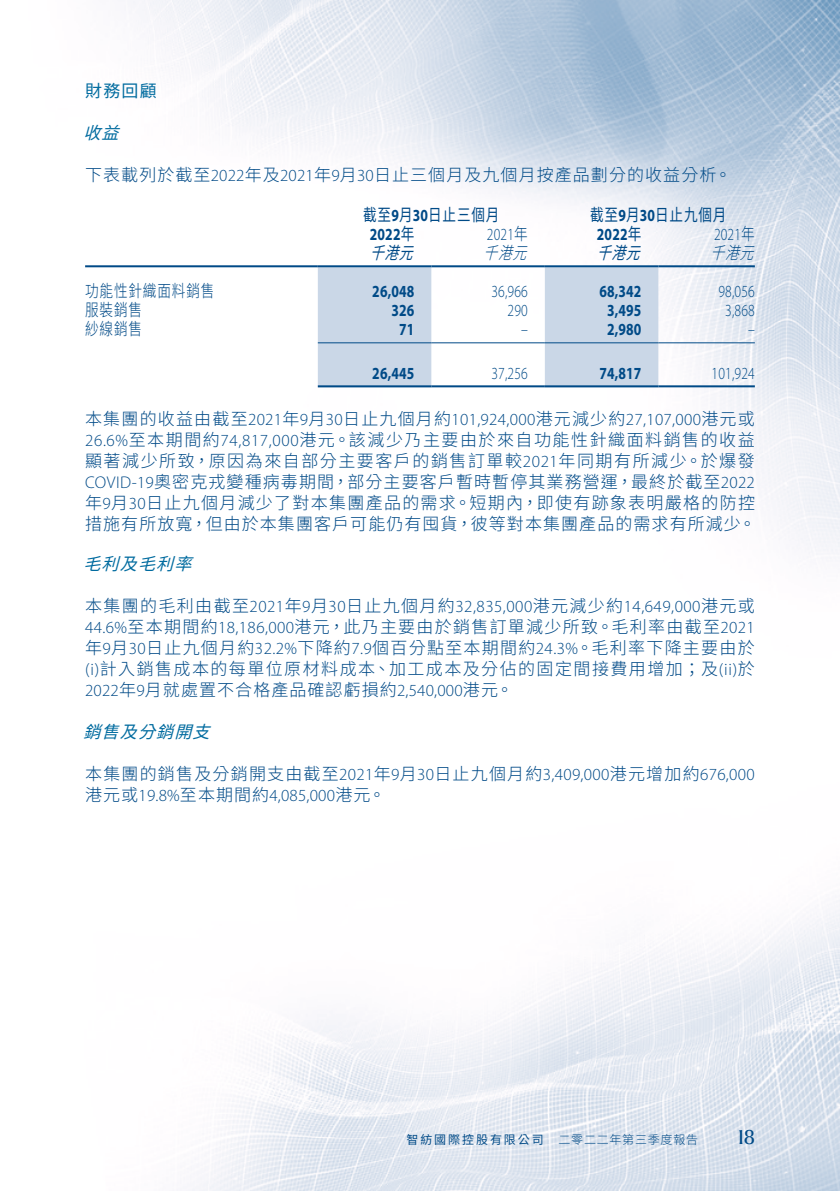
<style>
.page{position:relative;width:840px;height:1191px;background:#fff}
.page>*{position:absolute;margin:0;border:0;box-sizing:border-box;transform-origin:0 0}
.t1{font:22px "Collier";color:#004a87}
.Body_Text{font:300 17px/21px "Source Han Sans TC";letter-spacing:.06em;color:#004a87;text-align:justify}
.Body_Text-2{font:700 17px "Myriad Pro";letter-spacing:.01em;color:#004a87;scale:.8 1}
.Body_Text-3{font:300 17px "Myriad Pro";letter-spacing:.01em;color:#004a87;scale:.8 1}
.Body_Text-4{font:17px "Source Han Sans TC";letter-spacing:.06em;color:#004a87;scale:.8 1}
.Body_Text-5{font:300 17px "Source Han Sans TC";letter-spacing:.06em;color:#004a87;scale:.8 1}
.Heading_3{font:italic 17px "Source Han Sans TC";color:#006b9f}
.Body_Text-6{font:italic 17px "Source Han Sans TC";color:#004a87;scale:.8 1}
.Body_Text-7{font:italic 300 17px "Source Han Sans TC";color:#004a87;scale:.8 1}
.Heading_2{font:17px "Source Han Sans TC";color:#006b9f}
.t2{font:12px "Source Han Sans TC";letter-spacing:.16em;color:#004a87}
.s1{font-family:"Myriad Pro"}
.s2{font-family:"Myriad Pro";font-weight:700}
.s3{font-family:"Source Han Sans TC";font-weight:400}
.s4{font-family:"Source Han Sans TC"}
.s5{font-weight:300}
</style>
<div class="page">
<img style="left:85px;top:0;width:754px;height:1191px">
<svg style="left:317px;top:267px;width:341px;height:118px;fill:#cad7e7"></svg>
<hr style="left:85px;top:265px;width:232px;height:2px;background:#004a87">
<hr style="left:317px;top:265px;width:114px;height:2px;background:#004a87">
<hr style="left:431px;top:265px;width:113px;height:2px;background:#004a87">
<hr style="left:544px;top:265px;width:114px;height:2px;background:#004a87">
<hr style="left:658px;top:265px;width:96px;height:2px;background:#004a87">
<hr style="left:317px;top:342px;width:114px;height:1px;background:#004a87">
<hr style="left:431px;top:342px;width:113px;height:1px;background:#004a87">
<hr style="left:544px;top:342px;width:114px;height:1px;background:#004a87">
<hr style="left:658px;top:342px;width:96px;height:1px;background:#004a87">
<hr style="left:317px;top:385px;width:114px;height:2px;background:#004a87">
<hr style="left:431px;top:385px;width:113px;height:2px;background:#004a87">
<hr style="left:544px;top:385px;width:114px;height:2px;background:#004a87">
<hr style="left:658px;top:385px;width:96px;height:2px;background:#004a87">
<p class="Heading_2" style="left:85px;top:81px;width:73px">財務回顧</p>
<p class="Heading_3" style="left:83px;top:123px;width:50px">收益</p>
<p class="Body_Text" style="left:85px;top:165px;width:647px">下表載列於截至<span class="s1">2022</span>年及<span class="s1">2021</span>年<span class="s1">9</span>月<span class="s1">30</span>日止三個月及九個月按產品劃分的收益分析。</p>
<p class="Body_Text-4" style="left:363px;top:205px;width:172px">截至<span class="s2">9</span>月<span class="s2">30</span>日止三個月</p>
<p class="Body_Text-4" style="left:590px;top:205px;width:172px">截至<span class="s2">9</span>月<span class="s2">30</span>日止九個月</p>
<p class="Body_Text-2" style="left:370px;top:223px;width:57px">2022<span class="s3">年</span></p>
<p class="Body_Text-3" style="left:486px;top:224px;width:53px">2021<span class="s4">年</span></p>
<p class="Body_Text-2" style="left:596px;top:223px;width:57px">2022<span class="s3">年</span></p>
<p class="Body_Text-3" style="left:713px;top:224px;width:53px">2021<span class="s4">年</span></p>
<p class="Body_Text-6" style="left:370px;top:243px;width:71px">千港元</p>
<p class="Body_Text-7" style="left:483px;top:243px;width:71px">千港元</p>
<p class="Body_Text-6" style="left:596px;top:243px;width:71px">千港元</p>
<p class="Body_Text-7" style="left:710px;top:243px;width:71px">千港元</p>
<p class="Body_Text-5" style="left:85px;top:281px;width:163px">功能性針織面料銷售</p>
<p class="Body_Text-2" style="left:372px;top:280px;width:54px">26,048</p>
<p class="Body_Text-3" style="left:491px;top:281px;width:47px">36,966</p>
<p class="Body_Text-2" style="left:599px;top:280px;width:54px">68,342</p>
<p class="Body_Text-3" style="left:718px;top:281px;width:47px">98,056</p>
<p class="Body_Text-5" style="left:85px;top:300px;width:73px">服裝銷售</p>
<p class="Body_Text-2" style="left:391px;top:299px;width:30px">326</p>
<p class="Body_Text-3" style="left:507px;top:300px;width:27px">290</p>
<p class="Body_Text-2" style="left:606px;top:299px;width:44px">3,495</p>
<p class="Body_Text-3" style="left:724px;top:300px;width:38px">3,868</p>
<p class="Body_Text-5" style="left:85px;top:319px;width:73px">紗線銷售</p>
<p class="Body_Text-2" style="left:399px;top:318px;width:21px">71</p>
<p class="Body_Text-3" style="left:520px;top:319px;width:10px">–</p>
<p class="Body_Text-2" style="left:606px;top:318px;width:44px">2,980</p>
<p class="Body_Text-3" style="left:747px;top:319px;width:10px">–</p>
<p class="Body_Text-2" style="left:372px;top:362px;width:54px">26,445</p>
<p class="Body_Text-3" style="left:491px;top:363px;width:47px">37,256</p>
<p class="Body_Text-2" style="left:599px;top:362px;width:54px">74,817</p>
<p class="Body_Text-3" style="left:711px;top:363px;width:55px">101,924</p>
<p class="Body_Text" style="left:85px;top:409px;width:672px">本集團的收益由截至<span class="s1">2021</span>年<span class="s1">9</span>月<span class="s1">30</span>日止九個月約<span class="s1">101,924,000</span>港元減少約<span class="s1">27,107,000</span>港元或<span class="s1">26.6%</span>至本期間約<span class="s1">74,817,000</span>港元。該減少乃主要由於來自功能性針織面料銷售的收益顯著減少所致，原因為來自部分主要客戶的銷售訂單較<span class="s1">2021</span>年同期有所減少。於爆發<span class="s1">COVID-19</span>奧密克戎變種病毒期間，部分主要客戶暫時暫停其業務營運，最終於截至<span class="s1">2022</span>年<span class="s1">9</span>月<span class="s1">30</span>日止九個月減少了對本集團產品的需求。短期內，即使有跡象表明嚴格的防控措施有所放寬，但由於本集團客戶可能仍有囤貨，彼等對本集團產品的需求有所減少。</p>
<p class="Heading_3" style="left:83px;top:554px;width:122px">毛利及毛利率</p>
<p class="Body_Text" style="left:85px;top:596px;width:670px">本集團的毛利由截至<span class="s1">2021</span>年<span class="s1">9</span>月<span class="s1">30</span>日止九個月約<span class="s1">32,835,000</span>港元減少約<span class="s1">14,649,000</span>港元或<span class="s1">44.6%</span>至本期間約<span class="s1">18,186,000</span>港元，此乃主要由於銷售訂單減少所致。毛利率由截至<span class="s1">2021</span>年<span class="s1">9</span>月<span class="s1">30</span>日止九個月約<span class="s1">32.2%</span>下降約<span class="s1">7.9</span>個百分點至本期間約<span class="s1">24.3%</span>。毛利率下降主要由於<span class="s1">(i)</span>計入銷售成本的每單位原材料成本、加工成本及分佔的固定間接費用增加；及<span class="s1">(ii)</span>於<span class="s1">2022</span>年<span class="s1">9</span>月就處置不合格產品確認虧損約<span class="s1">2,540,000</span>港元。</p>
<p class="Heading_3" style="left:83px;top:722px;width:141px">銷售及分銷開支</p>
<p class="Body_Text" style="left:85px;top:764px;width:671px">本集團的銷售及分銷開支由截至<span class="s1">2021</span>年<span class="s1">9</span>月<span class="s1">30</span>日止九個月約<span class="s1">3,409,000</span>港元增加約<span class="s1">676,000</span>港元或<span class="s1">19.8%</span>至本期間約<span class="s1">4,085,000</span>港元。</p>
<p class="t2" style="left:406px;top:1133px;width:293px">智紡國際控股有限公司　<span class="s5">二零二二年第三季度報告</span></p>
<p class="t1" style="left:737px;top:1124px;width:19px">18</p>
</div>
